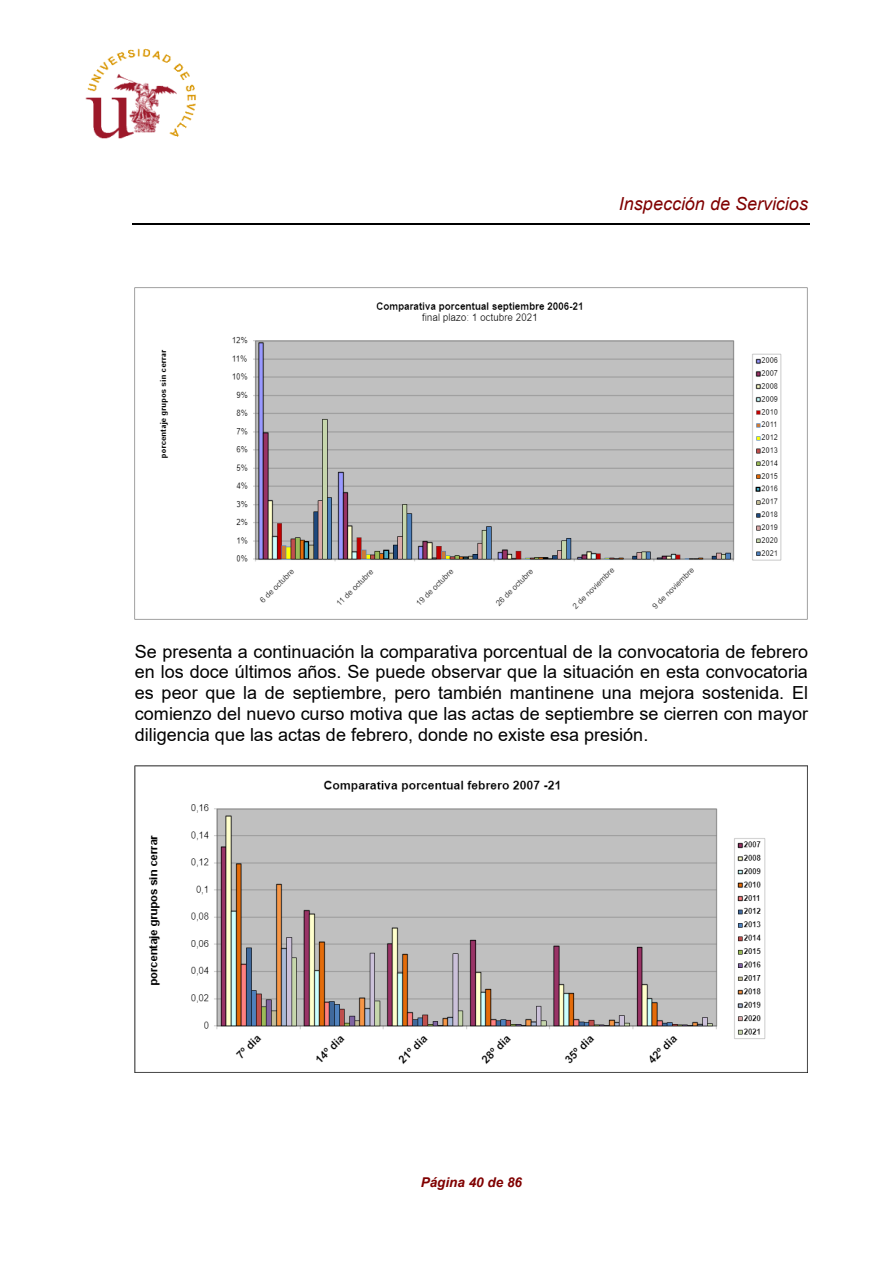
<style>
.page{position:relative;width:893px;height:1263px;background:#fff}
.page>*{position:absolute;margin:0;border:0;box-sizing:border-box;transform-origin:0 0}
.t1{font:18px/20.7px "Arial";color:#000;text-align:justify}
.t2{font:italic 18px "Arial";color:#800000}
.t3{font:italic 700 13.5px "Arial";color:#800000}
</style>
<div class="page">
<hr style="left:133px;top:224px;width:677px;height:1px;background:#000">
<img style="left:85px;top:48px;width:112px;height:91px">
<img style="left:135px;top:287px;width:673px;height:333px">
<img style="left:135px;top:765px;width:673px;height:308px">
<p class="t2" style="left:619px;top:192px;width:191px">Inspección de Servicios</p>
<p class="t1" style="left:135px;top:641px;width:675px">Se presenta a continuación la comparativa porcentual de la convocatoria de febrero en los doce últimos años. Se puede observar que la situación en esta convocatoria es peor que la de septiembre, pero también mantinene una mejora sostenida. El comienzo del nuevo curso motiva que las actas de septiembre se cierren con mayor diligencia que las actas de febrero, donde no existe esa presión.</p>
<p class="t3" style="left:421px;top:1173px;width:103px">Página 40 de 86</p>
</div>
